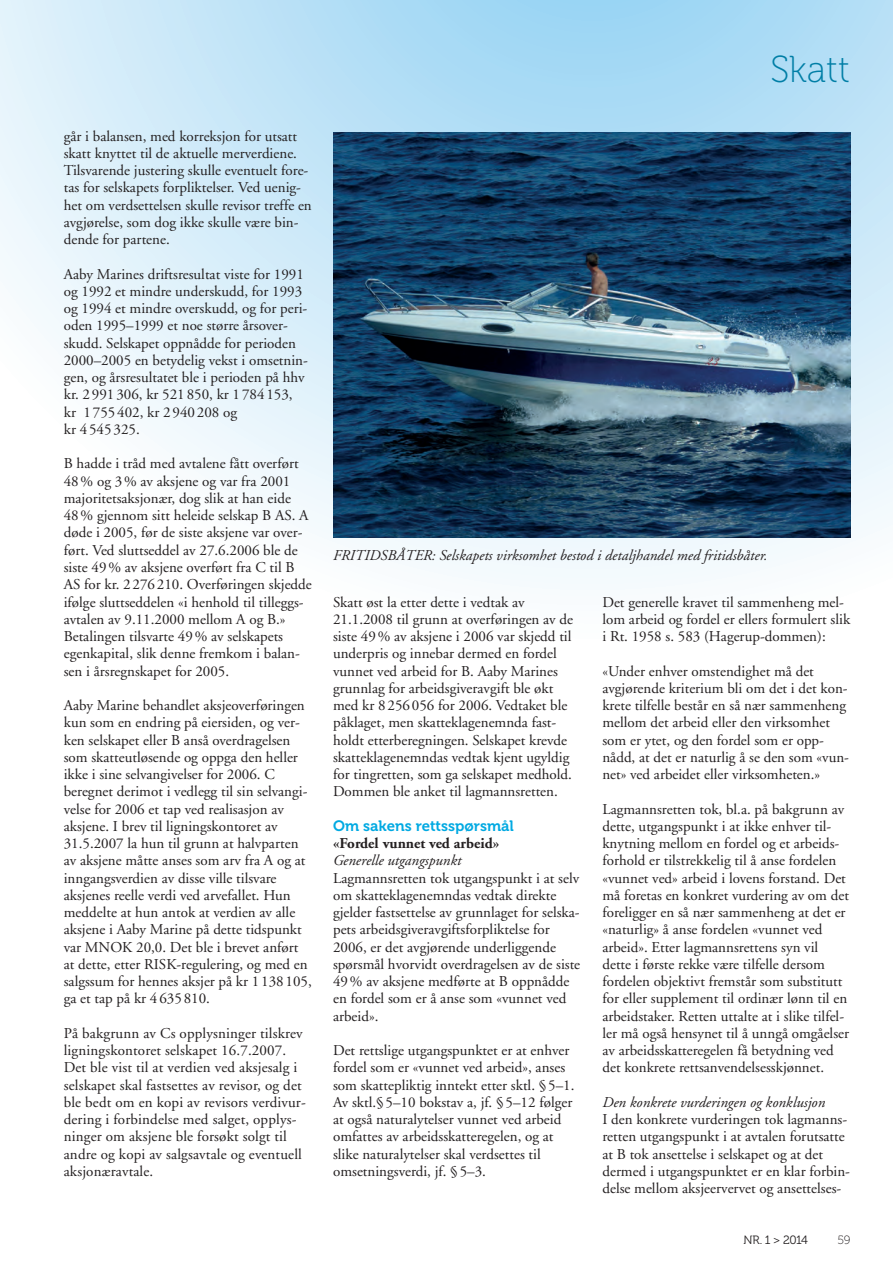
<style>
.page{position:relative;width:893px;height:1263px;background:#fff}
.page>*{position:absolute;margin:0;border:0;box-sizing:border-box;transform-origin:0 0}
.t1{font:37.5px "Museo 100";color:#007ea6}
.t2{font:15px/17.2px "Adobe Garamond";color:#231f20}
.t3{font:italic 15px "Adobe Garamond";color:#231f20}
.t4{font:700 15px "Adobe Garamond";color:#231f20}
.t5{font:15px "Museo 700";color:#00a9e2}
.t6{font:12px "Museo 300";letter-spacing:-.035em;color:#231f20}
.t7{font:12px "Museo 100";color:#231f20}
</style>
<div class="page">
<svg style="left:0;top:0;width:893px;height:584px"></svg>
<img style="left:333px;top:132px;width:517px;height:405px">
<p class="t2" style="left:64px;top:128px;width:250px">går i balansen, med korreksjon for utsatt skatt knyttet til de aktuelle merverdiene.<br>Tilsvarende justering skulle eventuelt fore&shy;tas for selskapets forpliktelser. Ved uenig&shy;het om verdsettelsen skulle revisor treffe en avgjørelse, som dog ikke skulle være bin&shy;dende for partene.</p>
<p class="t2" style="left:64px;top:266px;width:246px">Aaby Marines driftsresultat viste for 1991 og 1992 et mindre underskudd, for 1993 og 1994 et mindre overskudd, og for peri&shy;oden 1995–1999 et noe større årsover&shy;skudd. Selskapet oppnådde for perioden 2000–2005 en betydelig vekst i omsetnin&shy;gen, og årsresultatet ble i perioden på hhv kr. 2 991306, kr 521850, kr 1 784 153, kr 1 755 402, kr 2 940208 og<br>kr 4545325.</p>
<p class="t2" style="left:64px;top:455px;width:250px">B hadde i tråd med avtalene fått overført 48% og 3% av aksjene og var fra 2001 majoritetsaksjonær, dog slik at han eide 48% gjennom sitt heleide selskap B AS. A døde i 2005, før de siste aksjene var over&shy;ført. Ved sluttseddel av 27.6.2006 ble de siste 49% av aksjene overført fra C til B AS for kr. 2276210. Overføringen skjedde ifølge sluttseddelen «i henhold til tilleggs&shy;avtalen av 9.11.2000 mellom A og B.» Betalingen tilsvarte 49% av selskapets egenkapital, slik denne fremkom i balan&shy;sen i årsregnskapet for 2005.</p>
<p class="t2" style="left:64px;top:697px;width:250px">Aaby Marine behandlet aksjeoverføringen kun som en endring på eiersiden, og ver&shy;ken selskapet eller B anså overdragelsen som skatteutløsende og oppga den heller ikke i sine selvangivelser for 2006. C beregnet derimot i vedlegg til sin selvangi&shy;velse for 2006 et tap ved realisasjon av aksjene. I brev til ligningskontoret av 31.5.2007 la hun til grunn at halvparten av aksjene måtte anses som arv fra A og at inngangsverdien av disse ville tilsvare aksjenes reelle verdi ved arvefallet. Hun meddelte at hun antok at verdien av alle aksjene i Aaby Marine på dette tidspunkt var MNOK 20,0. Det ble i brevet anført at dette, etter RISK-regulering, og med en salgssum for hennes aksjer på kr 1138 105, ga et tap på kr 4 635810.</p>
<p class="t2" style="left:64px;top:1025px;width:244px">På bakgrunn av Cs opplysninger tilskrev ligningskontoret selskapet 16.7.2007.<br>Det ble vist til at verdien ved aksjesalg i selskapet skal fastsettes av revisor, og det ble bedt om en kopi av revisors verdivur&shy;dering i forbindelse med salget, opplys&shy;ninger om aksjene ble forsøkt solgt til andre og kopi av salgsavtale og eventuell aksjonæravtale.</p>
<h1 class="t1" style="left:770px;top:49px;width:81px">Skatt</h1>
<p class="t3" style="left:333px;top:547px;width:436px">FRITIDSBÅTER: Selskapets virksomhet bestod i detaljhandel med fritidsbåter.</p>
<p class="t2" style="left:333px;top:593px;width:242px">Skatt øst la etter dette i vedtak av 21.1.2008 til grunn at overføringen av de siste 49% av aksjene i 2006 var skjedd til underpris og innebar dermed en fordel vunnet ved arbeid for B. Aaby Marines grunnlag for arbeidsgiveravgift ble økt med kr 8256056 for 2006. Vedtaket ble påklaget, men skatteklagenemnda fast&shy;holdt etterberegningen. Selskapet krevde skatteklagenemndas vedtak kjent ugyldig for tingretten, som ga selskapet medhold.<br>Dommen ble anket til lagmannsretten.</p>
<p class="t5" style="left:333px;top:817px;width:182px">Om sakens rettsspørsmål</p>
<p class="t4" style="left:333px;top:835px;width:168px">«Fordel vunnet ved arbeid»</p>
<p class="t3" style="left:333px;top:852px;width:130px">Generelle utgangspunkt</p>
<p class="t2" style="left:333px;top:869px;width:249px">Lagmannsretten tok utgangspunkt i at selv om skatteklagenemndas vedtak direkte gjelder fastsettelse av grunnlaget for selska&shy;pets arbeidsgiveravgiftsforpliktelse for 2006, er det avgjørende underliggende spørsmål hvorvidt overdragelsen av de siste 49% av aksjene medførte at B oppnådde en fordel som er å anse som «vunnet ved arbeid».</p>
<p class="t2" style="left:333px;top:1042px;width:243px">Det rettslige utgangspunktet er at enhver fordel som er «vunnet ved arbeid», anses som skattepliktig inntekt etter sktl. §5–1.<br>Av sktl.§5–10 bokstav a, jf. §5–12 følger at også naturalytelser vunnet ved arbeid omfattes av arbeidsskatteregelen, og at slike naturalytelser skal verdsettes til omsetningsverdi, jf. §5–3.</p>
<p class="t2" style="left:602px;top:593px;width:249px">Det generelle kravet til sammenheng mel&shy;lom arbeid og fordel er ellers formulert slik i Rt. 1958 s. 583 (Hagerup-dommen):</p>
<p class="t2" style="left:602px;top:662px;width:248px">«Under enhver omstendighet må det avgjørende kriterium bli om det i det kon&shy;krete tilfelle består en så nær sammenheng mellom det arbeid eller den virksomhet som er ytet, og den fordel som er opp&shy;nådd, at det er naturlig å se den som «vun&shy;net» ved arbeidet eller virksomheten.»</p>
<p class="t2" style="left:602px;top:800px;width:248px">Lagmannsretten tok, bl.a. på bakgrunn av dette, utgangspunkt i at ikke enhver til&shy;knytning mellom en fordel og et arbeids&shy;forhold er tilstrekkelig til å anse fordelen «vunnet ved» arbeid i lovens forstand. Det må foretas en konkret vurdering av om det foreligger en så nær sammenheng at det er «naturlig» å anse fordelen «vunnet ved arbeid». Etter lagmannsrettens syn vil dette i første rekke være tilfelle dersom fordelen objektivt fremstår som substitutt for eller supplement til ordinær lønn til en arbeidstaker. Retten uttalte at i slike tilfel&shy;ler må også hensynet til å unngå omgåelser av arbeidsskatteregelen få betydning ved det konkrete rettsanvendelsesskjønnet.</p>
<p class="t3" style="left:602px;top:1094px;width:224px">Den konkrete vurderingen og konklusjon</p>
<p class="t2" style="left:602px;top:1111px;width:249px">I den konkrete vurderingen tok lagmanns&shy;retten utgangspunkt i at avtalen forutsatte at B tok ansettelse i selskapet og at det dermed i utgangspunktet er en klar forbin&shy;delse mellom aksjeervervet og ansettelses-</p>
<p class="t6" style="left:743px;top:1233px;width:66px">NR. 1 &gt; 2014</p>
<p class="t7" style="left:837px;top:1233px;width:15px">59</p>
</div>
